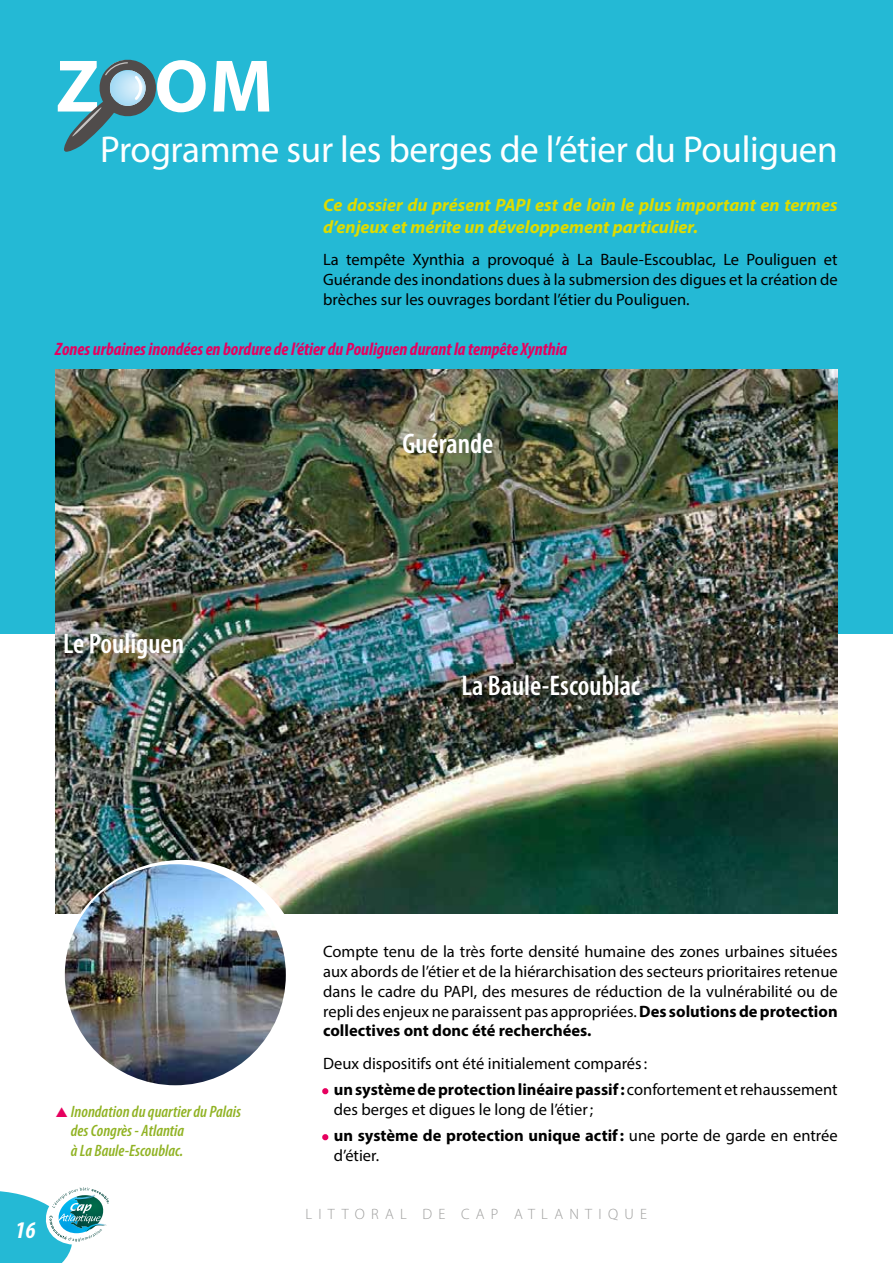
<style>
.page{position:relative;width:893px;height:1263px;background:#fff}
.page>*{position:absolute;margin:0;border:0;box-sizing:border-box;transform-origin:0 0}
.t1{font:700 75px "Myriad Pro";color:#fff}
.t2{font:37.5px "Myriad Pro";letter-spacing:-.01em;color:#fff}
.t3{font:600 condensed 28.5px "Myriad Pro";color:#fff}
.t4{font:italic 700 condensed 24px "Myriad Pro";color:#fff}
.t5{font:italic 700 18px/21.6px "Myriad Pro";color:#dedc00}
.t6{font:italic 700 condensed 18px "Myriad Pro";color:#e6005f}
.t7{font:16.5px/19.8px "Myriad Pro";color:#000;text-align:justify}
.t8{font:italic 600 condensed 16.5px/19.8px "Myriad Pro";color:#91b324}
.t9{font:700 16.5px/19.8px "Myriad Pro";color:#000}
.t10{font:300 15px "Myriad Pro";letter-spacing:.42em;color:#9d9d9c}
.s1{font-weight:700}
.s2{font-size:15px;color:#e6005f}
.s3{font-weight:400;font-size:15px;color:#e6005f}
.s4{font-weight:400}
</style>
<div class="page">
<div style="left:0;top:0;width:893px;height:634px;background:#24b9d5"></div>
<img style="left:55px;top:369px;width:783px;height:545px">
<svg style="left:322px;top:1088px;width:6px;height:6px"></svg>
<svg style="left:322px;top:1134px;width:6px;height:6px"></svg>
<div style="left:59px;top:860px;width:247px;height:247px;background:#fff;border-radius:50%"></div>
<img style="left:65px;top:864px;width:221px;height:221px;border-radius:110px">
<svg style="left:64px;top:59px;width:92px;height:93px"></svg>
<svg style="left:0;top:1187px;width:109px;height:76px"></svg>
<h1 class="t1" style="left:56px;top:37px;width:211px">Zoom</h1>
<h2 class="t2" style="left:100px;top:126px;width:739px">Programme sur les berges de l’étier du Pouliguen</h2>
<p class="t5" style="left:323px;top:194px;width:516px">Ce dossier du présent PAPI est de loin le plus important en termes d’enjeux et mérite un développement particulier.</p>
<p class="t7" style="left:323px;top:250px;width:516px">La tempête Xynthia a provoqué à La Baule-Escoublac, Le Pouliguen et Guérande des inondations dues à la submersion des digues et la création de brèches sur les ouvrages bordant l’étier du Pouliguen.</p>
<p class="t6" style="left:55px;top:338px;width:514px">Zones urbaines inondées en bordure de l’étier du Pouliguen durant la tempête Xynthia</p>
<h3 class="t3" style="left:63px;top:626px;width:123px">Le Pouliguen</h3>
<h3 class="t3" style="left:402px;top:426px;width:93px">Guérande</h3>
<h3 class="t3" style="left:462px;top:667px;width:180px">La Baule-Escoublac</h3>
<h3 class="t4" style="left:15px;top:1215px;width:22px">16</h3>
<p class="t8" style="left:71px;top:1101px;width:172px">Inondation du quartier du Palais des Congrès - Atlantia<br>à La Baule-Escoublac.</p>
<p class="t7" style="left:323px;top:941px;width:516px">Compte tenu de la très forte densité humaine des zones urbaines situées aux abords de l’étier et de la hiérarchisation des secteurs prioritaires retenue dans le cadre du PAPI, des mesures de réduction de la vulnérabilité ou de repli des enjeux ne paraissent pas appropriées. <span class="s1">Des solutions de protection collectives ont donc été recherchées.</span></p>
<p class="t7" style="left:323px;top:1053px;width:325px">Deux dispositifs ont été initialement comparés:</p>
<p class="t7" style="left:334px;top:1079px;width:505px;text-indent:-11px"><span class="s2">•</span> <span class="s1">un système de protection linéaire passif:</span> confortement et rehaussement des berges et digues le long de l’étier;</p>
<p class="t9" style="left:334px;top:1125px;width:505px;text-indent:-11px"><span class="s3">•</span> un système de protection unique actif: <span class="s4">une porte de garde en entrée d’étier.</span></p>
<p class="t10" style="left:305px;top:1205px;width:343px">LITTORAL DE CAP ATLANTIQUE</p>
</div>
